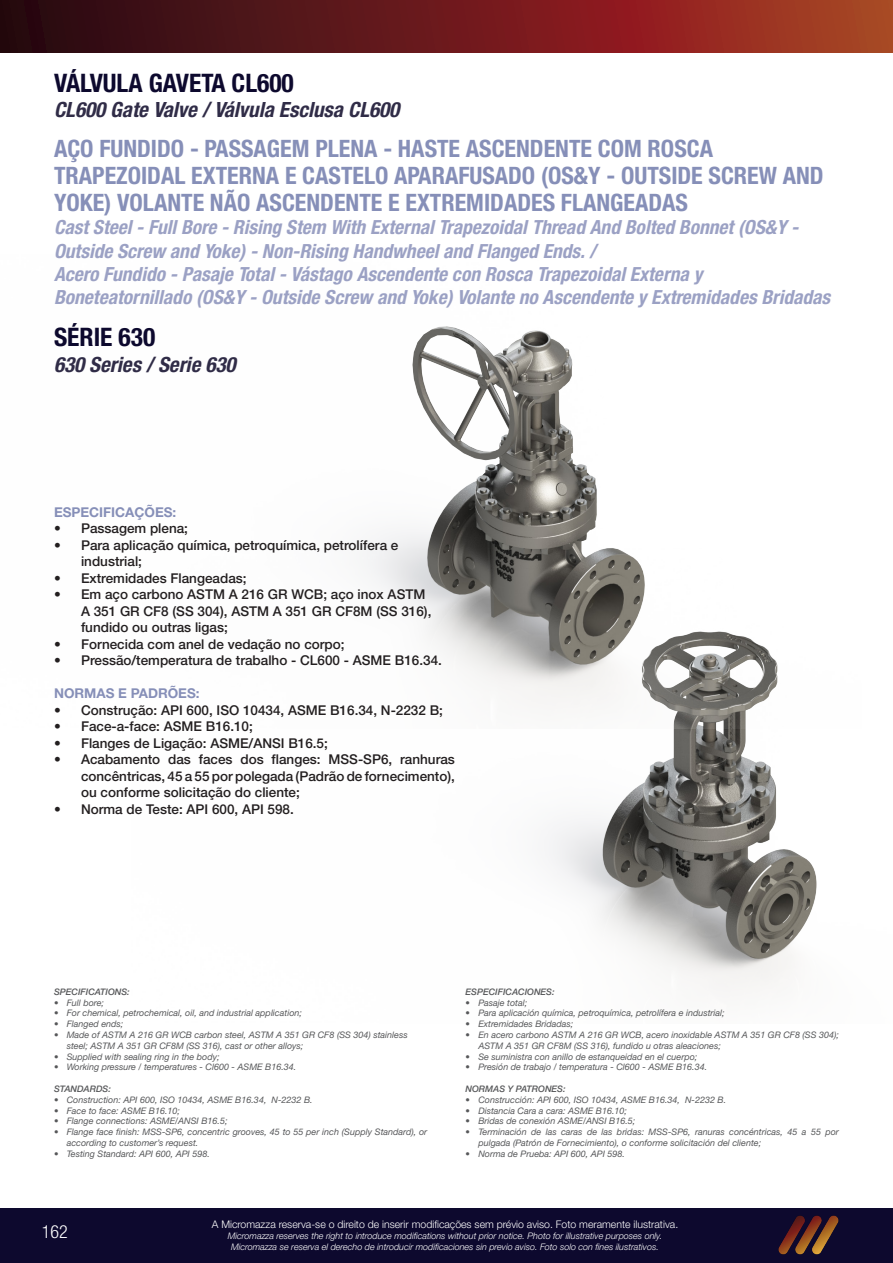
<style>
.page{position:relative;width:893px;height:1263px;background:#fff}
.page>*{position:absolute;margin:0;border:0;box-sizing:border-box;transform-origin:0 0}
.t1{font:25.5px "Helvetica Neue LT 77 Bd Cn";color:#0d092e}
.t2{font:24px/27px "Helvetica Neue LT 77 Bd Cn";color:#868fb8}
.t3{font:21px "Helvetica Neue LT 77 Bd Cn Obl";color:#302c47}
.t4{font:19.5px/23.4px "Helvetica Neue LT 77 Bd Cn Obl";color:#9ba1c4}
.t5{font:18px "Helvetica Neue LT 47 Lt Cn";color:#fff}
.t6{font:13.5px/16.5px "Helvetica Neue LT 65 Md";color:#231f20}
.título_especificaçõe{font:13.5px "Helvetica Neue LT 75 Bd";color:#868fb8}
.t7{font:10.5px "Helvetica Neue LT 45 Lt";color:#fff}
.t8{font:9px/10.8px "Helvetica Neue LT 56 It";color:#57585a}
.t9{font:9px "Helvetica Neue LT 46 Lt It";color:#fff}
.título_especificaçõe-2{font:9px "Helvetica Neue LT 66 Md It";color:#57585a}
.titulo_especificaçõe{font:9px "Helvetica Neue LT 66 Md It";color:#57585a}
</style>
<div class="page">
<img style="left:548px;top:729px;width:269px;height:263px">
<img style="left:366px;top:326px;width:412px;height:403px">
<svg style="left:0;top:0;width:893px;height:53px;background:#6c1d1b"></svg>
<div style="left:0;top:1209px;width:893px;height:54px;background:#0d092e"></div>
<img style="left:778px;top:1215px;width:61px;height:39px">
<p class="t1" style="left:54px;top:68px;width:241px">VÁLVULA GAVETA CL600</p>
<p class="t3" style="left:54px;top:97px;width:347px">CL600 Gate Valve / Válvula Esclusa CL600</p>
<p class="t2" style="left:54px;top:134px;width:771px">AÇO FUNDIDO - PASSAGEM PLENA - HASTE ASCENDENTE COM ROSCA<br>TRAPEZOIDAL EXTERNA E CASTELO APARAFUSADO (OS&amp;Y - OUTSIDE SCREW AND<br>YOKE) VOLANTE NÃO ASCENDENTE E EXTREMIDADES FLANGEADAS</p>
<p class="t4" style="left:54px;top:215px;width:746px">Cast Steel - Full Bore - Rising Stem With External Trapezoidal Thread And Bolted Bonnet (OS&amp;Y -<br>Outside Screw and Yoke) - Non-Rising Handwheel and Flanged Ends. /</p>
<p class="t4" style="left:54px;top:262px;width:778px">Acero Fundido - Pasaje Total - Vástago Ascendente con Rosca Trapezoidal Externa y<br>Boneteatornillado (OS&amp;Y - Outside Screw and Yoke) Volante no Ascendente y Extremidades Bridadas</p>
<p class="t1" style="left:54px;top:322px;width:103px">SÉRIE 630</p>
<p class="t3" style="left:54px;top:351px;width:183px">630 Series / Serie 630</p>
<p class="título_especificaçõe" style="left:54px;top:504px;width:124px">ESPECIFICAÇÕES:</p>
<p class="t6" style="left:54px;top:520px;width:136px">• Passagem plena;</p>
<p class="t6" style="left:81px;top:537px;width:319px;text-indent:-27px">• Para aplicação química, petroquímica, petrolífera e industrial;</p>
<p class="t6" style="left:54px;top:570px;width:194px">• Extremidades Flangeadas;</p>
<p class="t6" style="left:81px;top:586px;width:352px;text-indent:-27px">• Em aço carbono ASTM A 216 GR WCB; aço inox ASTM<br>A 351 GR CF8 (SS 304), ASTM A 351 GR CF8M (SS 316), fundido ou outras ligas;</p>
<p class="t6" style="left:54px;top:636px;width:292px">• Fornecida com anel de vedação no corpo;</p>
<p class="t6" style="left:54px;top:652px;width:389px">• Pressão/temperatura de trabalho - CL600 - ASME B16.34.</p>
<p class="título_especificaçõe" style="left:54px;top:685px;width:147px">NORMAS E PADRÕES:</p>
<p class="t6" style="left:54px;top:702px;width:390px">• Construção: API 600, ISO 10434, ASME B16.34, N-2232 B;</p>
<p class="t6" style="left:54px;top:718px;width:200px">• Face-a-face: ASME B16.10;</p>
<p class="t6" style="left:54px;top:735px;width:275px">• Flanges de Ligação: ASME/ANSI B16.5;</p>
<p class="t6" style="left:81px;top:751px;width:375px;text-align:justify;text-indent:-27px">• Acabamento das faces dos flanges: MSS-SP6, ranhuras concêntricas, 45 a 55 por polegada (Padrão de fornecimento), ou conforme solicitação do cliente;</p>
<p class="t6" style="left:54px;top:801px;width:241px">• Norma de Teste: API 600, API 598.</p>
<p class="titulo_especificaçõe" style="left:54px;top:986px;width:77px">SPECIFICATIONS:</p>
<p class="t8" style="left:54px;top:997px;width:52px">• Full bore;</p>
<p class="t8" style="left:54px;top:1008px;width:249px">• For chemical, petrochemical, oil, and industrial application;</p>
<p class="t8" style="left:54px;top:1018px;width:71px">• Flanged ends;</p>
<p class="t8" style="left:67px;top:1029px;width:342px;text-indent:-13px">• Made of ASTM A 216 GR WCB carbon steel, ASTM A 351 GR CF8 (SS 304) stainless steel; ASTM A 351 GR CF8M (SS 316), cast or other alloys;</p>
<p class="t8" style="left:54px;top:1051px;width:167px">• Supplied with sealing ring in the body;</p>
<p class="t8" style="left:54px;top:1062px;width:244px">• Working pressure / temperatures - Cl600 - ASME B16.34.</p>
<p class="titulo_especificaçõe" style="left:54px;top:1083px;width:58px">STANDARDS:</p>
<p class="t8" style="left:54px;top:1094px;width:260px">• Construction: API 600, ISO 10434, ASME B16.34, N-2232 B.</p>
<p class="t8" style="left:54px;top:1105px;width:128px">• Face to face: ASME B16.10;</p>
<p class="t8" style="left:54px;top:1116px;width:175px">• Flange connections: ASME/ANSI B16.5;</p>
<p class="t8" style="left:67px;top:1126px;width:362px;text-indent:-13px">• Flange face finish: MSS-SP6, concentric grooves, 45 to 55 per inch (Supply Standard), or according to customer’s request.</p>
<p class="t8" style="left:54px;top:1148px;width:157px">• Testing Standard: API 600, API 598.</p>
<p class="título_especificaçõe-2" style="left:466px;top:986px;width:91px">ESPECIFICACIONES:</p>
<p class="t8" style="left:466px;top:997px;width:63px">• Pasaje total;</p>
<p class="t8" style="left:466px;top:1008px;width:261px">• Para aplicación química, petroquímica, petrolífera e industrial;</p>
<p class="t8" style="left:466px;top:1018px;width:109px">• Extremidades Bridadas;</p>
<p class="t8" style="left:478px;top:1029px;width:362px;text-indent:-13px">• En acero carbono ASTM A 216 GR WCB, acero inoxidable ASTM A 351 GR CF8 (SS 304);<br>ASTM A 351 GR CF8M (SS 316), fundido u otras aleaciones;</p>
<p class="t8" style="left:466px;top:1051px;width:233px">• Se suministra con anillo de estanqueidad en el cuerpo;</p>
<p class="t8" style="left:466px;top:1062px;width:243px">• Presión de trabajo / temperatura - Cl600 - ASME B16.34.</p>
<p class="título_especificaçõe-2" style="left:466px;top:1083px;width:102px">NORMAS Y PATRONES:</p>
<p class="t8" style="left:466px;top:1094px;width:262px">• Construcción: API 600, ISO 10434, ASME B16.34, N-2232 B.</p>
<p class="t8" style="left:466px;top:1105px;width:163px">• Distancia Cara a cara: ASME B16.10;</p>
<p class="t8" style="left:466px;top:1116px;width:171px">• Bridas de conexión ASME/ANSI B16.5;</p>
<p class="t8" style="left:478px;top:1126px;width:362px;text-indent:-13px">• Terminación de las caras de las bridas: MSS-SP6, ranuras concéntricas, 45 a 55 por pulgada (Patrón de Fornecimiento), o conforme solicitación del cliente;</p>
<p class="t8" style="left:466px;top:1148px;width:161px">• Norma de Prueba: API 600, API 598.</p>
<p class="t5" style="left:42px;top:1221px;width:27px">162</p>
<p class="t7" style="left:212px;top:1218px;width:468px">A Micromazza reserva-se o direito de inserir modificações sem prévio aviso. Foto meramente ilustrativa.</p>
<p class="t9" style="left:228px;top:1230px;width:436px">Micromazza reserves the right to introduce modifications without prior notice. Photo for illustrative purposes only.</p>
<p class="t9" style="left:231px;top:1241px;width:429px">Micromazza se reserva el derecho de introducir modificaciones sin previo aviso. Foto solo con fines ilustrativos.</p>
</div>
